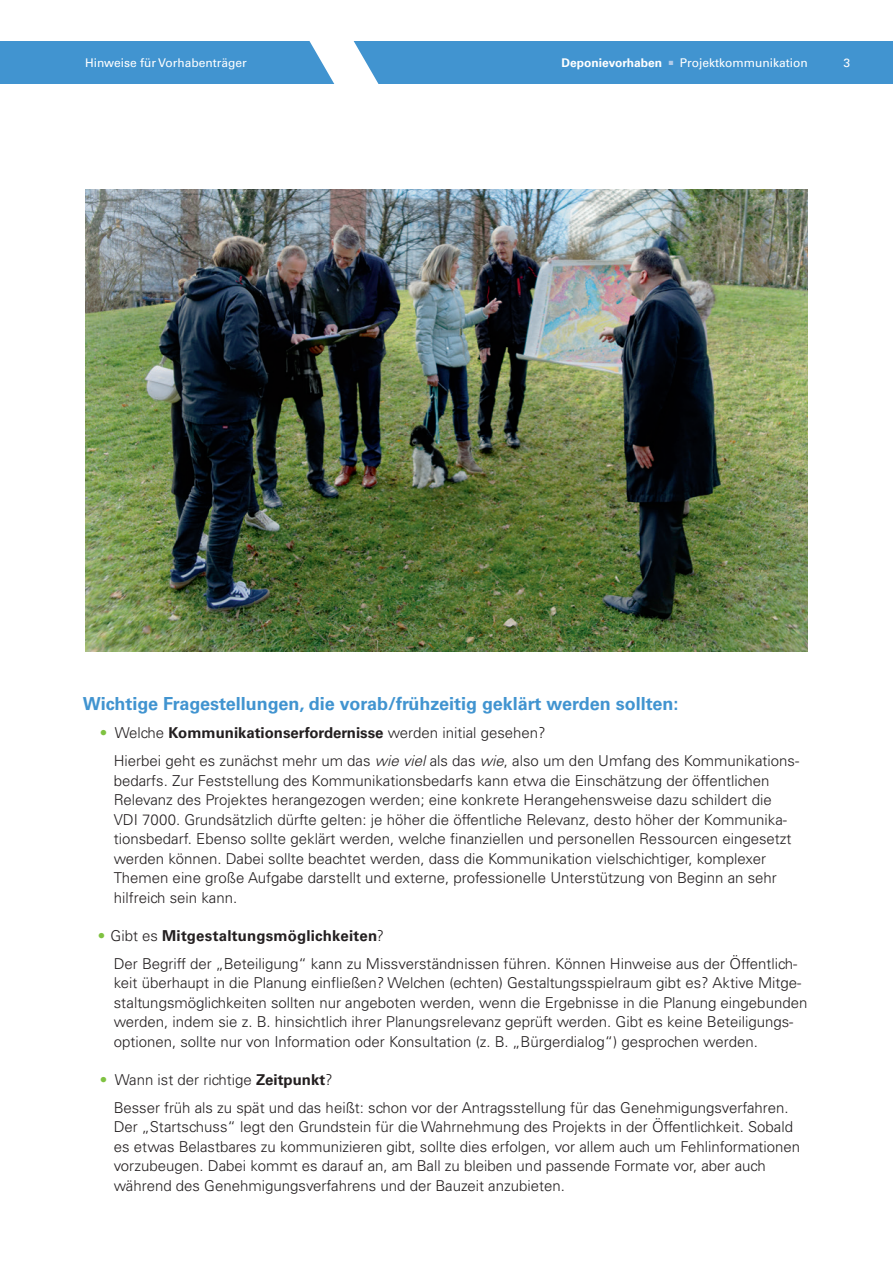
<style>
.page{position:relative;width:893px;height:1263px;background:#fff}
.page>*{position:absolute;margin:0;border:0;box-sizing:border-box;transform-origin:0 0}
.Head_2{font:700 18px "Univers LT Std";color:#4194d0}
.Grundtext_0_5Z{font:300 15px/19.5px "Univers LT Std";color:#231f20}
.Grundtext{font:300 15px/19.5px "Univers LT Std";color:#231f20}
.t1{font:700 15px "Univers LT Std";letter-spacing:.015em;color:#231f20}
.t2{font:300 15px "Univers LT Std";color:#7fc241}
.t3{font:12px "Univers LT Std";color:#fff}
.s1{font-weight:700}
.s2{color:#b2cbe9}
.s3{font-style:italic}
.s4{font-weight:300;color:#7fc241}
.s5{font-weight:300}
</style>
<div class="page">
<div style="left:0;top:41px;width:893px;height:43px;background:#4194d0"></div>
<svg style="left:309px;top:41px;width:70px;height:43px"></svg>
<img style="left:85px;top:189px;width:723px;height:463px">
<p class="t3" style="left:85px;top:55px;width:163px">Hinweise für Vorhabenträger</p>
<p class="t3" style="left:561px;top:55px;width:248px"><span class="s1">Deponievorhaben</span> <span class="s2">■</span> Projektkommunikation</p>
<p class="t3" style="left:843px;top:55px;width:8px">3</p>
<h2 class="Head_2" style="left:83px;top:693px;width:597px">Wichtige Fragestellungen, die vorab/frühzeitig geklärt werden sollten:</h2>
<p class="t2" style="left:100px;top:724px;width:9px">•</p>
<p class="Grundtext_0_5Z" style="left:115px;top:723px;width:432px">Welche <span class="s1">Kommunikationserfordernisse</span> werden initial gesehen?</p>
<p class="Grundtext_0_5Z" style="left:114px;top:751px;width:687px">Hierbei geht es zunächst mehr um das <span class="s3">wie viel</span> als das <span class="s3">wie</span>, also um den Umfang des Kommunikations&shy;bedarfs. Zur Feststellung des Kommunikationsbedarfs kann etwa die Einschätzung der öffentlichen Relevanz des Projektes herangezogen werden; eine konkrete Herangehensweise dazu schildert die VDI 7000. Grundsätzlich dürfte gelten: je höher die öffentliche Relevanz, desto höher der Kommunika&shy;tionsbedarf. Ebenso sollte geklärt werden, welche finanziellen und personellen Ressourcen eingesetzt werden können. Dabei sollte beachtet werden, dass die Kommunikation vielschichtiger, komplexer Themen eine große Aufgabe darstellt und externe, professionelle Unterstützung von Beginn an sehr hilfreich sein kann.</p>
<p class="t1" style="left:98px;top:927px;width:288px"><span class="s4">•</span> <span class="s5">Gibt es</span> Mitgestaltungsmöglichkeiten<span class="s5">?</span></p>
<p class="Grundtext" style="left:114px;top:954px;width:695px">Der Begriff der „Beteiligung“ kann zu Missverständnissen führen. Können Hinweise aus der Öffentlich&shy;keit überhaupt in die Planung einfließen? Welchen (echten) Gestaltungsspielraum gibt es? Aktive Mitge&shy;staltungsmöglichkeiten sollten nur angeboten werden, wenn die Ergebnisse in die Planung eingebunden werden, indem sie z. B. hinsichtlich ihrer Planungsrelevanz geprüft werden. Gibt es keine Beteiligungs&shy;optionen, sollte nur von Information oder Konsultation (z. B. „Bürgerdialog“) gesprochen werden.</p>
<p class="t2" style="left:100px;top:1070px;width:9px">•</p>
<p class="Grundtext_0_5Z" style="left:115px;top:1069px;width:219px">Wann ist der richtige <span class="s1">Zeitpunkt</span>?</p>
<p class="Grundtext_0_5Z" style="left:114px;top:1097px;width:688px">Besser früh als zu spät und das heißt: schon vor der Antragsstellung für das Genehmigungsverfahren.<br>Der „Startschuss“ legt den Grundstein für die Wahrnehmung des Projekts in der Öffentlichkeit. Sobald es etwas Belastbares zu kommunizieren gibt, sollte dies erfolgen, vor allem auch um Fehlinformationen vorzubeugen. Dabei kommt es darauf an, am Ball zu bleiben und passende Formate vor, aber auch während des Genehmigungsverfahrens und der Bauzeit anzubieten.</p>
</div>
